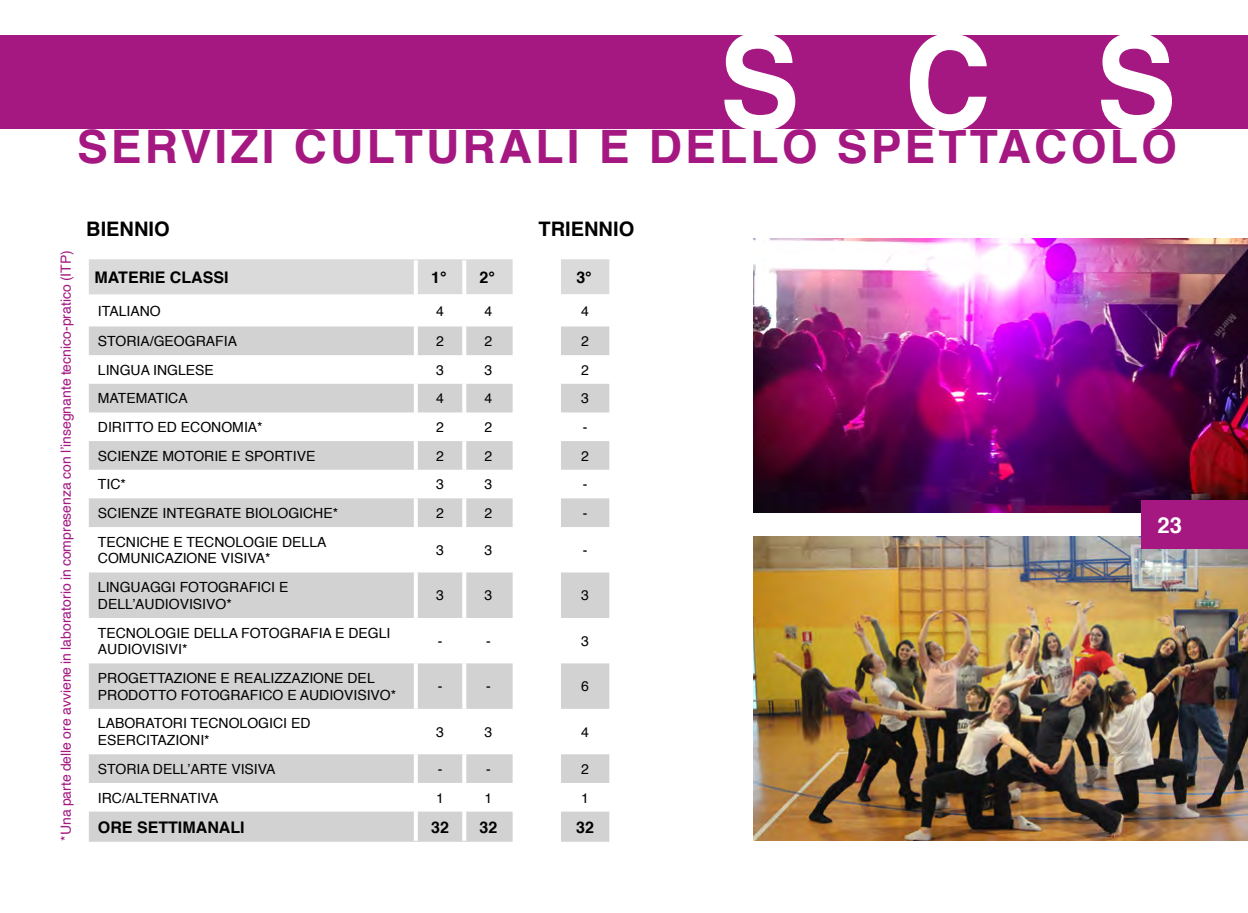
<style>
.page{position:relative;width:1248px;height:913px;background:#fff}
.page>*{position:absolute;margin:0;border:0;box-sizing:border-box;transform-origin:0 0}
.t1{font:700 129.6px "Helvetica";color:#fff;scale:.93 1}
.t2{font:700 46px "Helvetica";letter-spacing:.07em;color:#a51781}
.t3{font:700 22px "Helvetica";color:#fff}
.t4{font:700 20px "Helvetica";color:#000}
.t5{font:700 16px "Helvetica";color:#000}
.t6{font:700 16px "Helvetica";color:#020203}
.t7{font:14px/16.8px "Helvetica";color:#020203}
.t8{font:14px "Helvetica";color:#a51781}
.t9{font:14px "Helvetica";color:#000}
</style>
<div class="page">
<div style="left:0;top:35px;width:1247px;height:93px;background:#a51781"></div>
<svg style="left:89px;top:259px;width:520px;height:36px;background:#dedede"></svg>
<svg style="left:89px;top:326px;width:520px;height:516px"></svg>
<hr style="left:414px;top:260px;width:4px;height:34px;background:#fff">
<hr style="left:462px;top:260px;width:4px;height:34px;background:#fff">
<hr style="left:414px;top:294px;width:4px;height:32px;background:#fff">
<hr style="left:462px;top:294px;width:4px;height:32px;background:#fff">
<hr style="left:414px;top:326px;width:4px;height:29px;background:#fff">
<svg style="left:462px;top:326px;width:4px;height:29px"></svg>
<hr style="left:414px;top:355px;width:4px;height:29px;background:#fff">
<hr style="left:462px;top:355px;width:4px;height:29px;background:#fff">
<hr style="left:414px;top:384px;width:4px;height:28px;background:#fff">
<svg style="left:462px;top:384px;width:4px;height:28px"></svg>
<hr style="left:414px;top:412px;width:4px;height:29px;background:#fff">
<hr style="left:462px;top:412px;width:4px;height:29px;background:#fff">
<hr style="left:414px;top:441px;width:4px;height:29px;background:#fff">
<svg style="left:462px;top:441px;width:4px;height:29px"></svg>
<hr style="left:414px;top:470px;width:4px;height:28px;background:#fff">
<hr style="left:462px;top:470px;width:4px;height:28px;background:#fff">
<hr style="left:414px;top:498px;width:4px;height:29px;background:#fff">
<svg style="left:462px;top:498px;width:4px;height:29px"></svg>
<hr style="left:414px;top:527px;width:4px;height:45px;background:#fff">
<hr style="left:462px;top:527px;width:4px;height:45px;background:#fff">
<hr style="left:414px;top:572px;width:4px;height:46px;background:#fff">
<svg style="left:462px;top:572px;width:4px;height:46px"></svg>
<hr style="left:414px;top:618px;width:4px;height:45px;background:#fff">
<hr style="left:462px;top:618px;width:4px;height:45px;background:#fff">
<hr style="left:414px;top:663px;width:4px;height:46px;background:#fff">
<svg style="left:462px;top:663px;width:4px;height:46px"></svg>
<hr style="left:414px;top:709px;width:4px;height:45px;background:#fff">
<hr style="left:462px;top:709px;width:4px;height:45px;background:#fff">
<hr style="left:414px;top:754px;width:4px;height:29px;background:#fff">
<svg style="left:462px;top:754px;width:4px;height:29px"></svg>
<hr style="left:414px;top:783px;width:4px;height:28px;background:#fff">
<hr style="left:462px;top:783px;width:4px;height:28px;background:#fff">
<hr style="left:414px;top:811px;width:4px;height:30px;background:#fff">
<svg style="left:462px;top:811px;width:4px;height:30px"></svg>
<img style="left:753px;top:239px;width:494px;height:274px">
<img style="left:753px;top:536px;width:494px;height:305px">
<div style="left:1141px;top:500px;width:106px;height:48px;background:#a51781"></div>
<h1 class="t1" style="left:719px;top:-22px;width:492px">S C S</h1>
<h2 class="t2" style="left:77px;top:110px;width:1101px">SERVIZI CULTURALI E DELLO SPETTACOLO</h2>
<p class="t8" style="left:55px;top:840px;width:592px;rotate:-90deg">*Una parte delle ore avviene in laboratorio in compresenza con l’insegnante tecnico-pratico (ITP)</p>
<h3 class="t4" style="left:86px;top:213px;width:85px">BIENNIO</h3>
<h3 class="t4" style="left:538px;top:213px;width:97px">TRIENNIO</h3>
<p class="t5" style="left:94px;top:265px;width:135px">MATERIE CLASSI</p>
<p class="t5" style="left:431px;top:265px;width:17px">1°</p>
<p class="t5" style="left:479px;top:265px;width:17px">2°</p>
<p class="t5" style="left:576px;top:265px;width:17px">3°</p>
<p class="t9" style="left:98px;top:300px;width:64px">ITALIANO</p>
<p class="t9" style="left:436px;top:300px;width:9px">4</p>
<p class="t9" style="left:484px;top:300px;width:9px">4</p>
<p class="t9" style="left:581px;top:300px;width:9px">4</p>
<p class="t9" style="left:98px;top:330px;width:141px">STORIA/GEOGRAFIA</p>
<p class="t7" style="left:436px;top:333px;width:9px">2</p>
<p class="t7" style="left:484px;top:333px;width:9px">2</p>
<p class="t7" style="left:581px;top:333px;width:9px">2</p>
<p class="t7" style="left:98px;top:362px;width:117px">LINGUA INGLESE</p>
<p class="t7" style="left:436px;top:362px;width:9px">3</p>
<p class="t7" style="left:484px;top:362px;width:9px">3</p>
<p class="t7" style="left:581px;top:362px;width:9px">2</p>
<p class="t7" style="left:98px;top:390px;width:91px">MATEMATICA</p>
<p class="t7" style="left:436px;top:390px;width:9px">4</p>
<p class="t7" style="left:484px;top:390px;width:9px">4</p>
<p class="t7" style="left:581px;top:390px;width:9px">3</p>
<p class="t7" style="left:98px;top:419px;width:166px">DIRITTO ED ECONOMIA*</p>
<p class="t7" style="left:436px;top:419px;width:9px">2</p>
<p class="t7" style="left:484px;top:419px;width:9px">2</p>
<p class="t7" style="left:582px;top:419px;width:6px">-</p>
<p class="t7" style="left:98px;top:448px;width:219px">SCIENZE MOTORIE E SPORTIVE</p>
<p class="t7" style="left:436px;top:448px;width:9px">2</p>
<p class="t7" style="left:484px;top:448px;width:9px">2</p>
<p class="t7" style="left:581px;top:448px;width:9px">2</p>
<p class="t7" style="left:98px;top:476px;width:29px">TIC*</p>
<p class="t7" style="left:436px;top:476px;width:9px">3</p>
<p class="t7" style="left:484px;top:476px;width:9px">3</p>
<p class="t7" style="left:582px;top:476px;width:6px">-</p>
<p class="t7" style="left:98px;top:505px;width:242px">SCIENZE INTEGRATE BIOLOGICHE*</p>
<p class="t7" style="left:436px;top:505px;width:9px">2</p>
<p class="t7" style="left:484px;top:505px;width:9px">2</p>
<p class="t7" style="left:582px;top:505px;width:6px">-</p>
<p class="t7" style="left:98px;top:534px;width:230px">TECNICHE E TECNOLOGIE DELLA<br>COMUNICAZIONE VISIVA*</p>
<p class="t7" style="left:436px;top:542px;width:9px">3</p>
<p class="t7" style="left:484px;top:542px;width:9px">3</p>
<p class="t7" style="left:582px;top:542px;width:6px">-</p>
<p class="t7" style="left:98px;top:579px;width:192px">LINGUAGGI FOTOGRAFICI E<br>DELL’AUDIOVISIVO*</p>
<p class="t7" style="left:436px;top:587px;width:9px">3</p>
<p class="t7" style="left:484px;top:587px;width:9px">3</p>
<p class="t7" style="left:581px;top:587px;width:9px">3</p>
<p class="t7" style="left:98px;top:624px;width:294px">TECNOLOGIE DELLA FOTOGRAFIA E DEGLI<br>AUDIOVISIVI*</p>
<p class="t7" style="left:437px;top:633px;width:6px">-</p>
<p class="t7" style="left:486px;top:633px;width:6px">-</p>
<p class="t7" style="left:581px;top:633px;width:9px">3</p>
<p class="t7" style="left:98px;top:670px;width:300px">PROGETTAZIONE E REALIZZAZIONE DEL<br>PRODOTTO FOTOGRAFICO E AUDIOVISIVO*</p>
<p class="t7" style="left:437px;top:678px;width:6px">-</p>
<p class="t7" style="left:486px;top:678px;width:6px">-</p>
<p class="t7" style="left:581px;top:678px;width:9px">6</p>
<p class="t7" style="left:98px;top:715px;width:214px">LABORATORI TECNOLOGICI ED<br>ESERCITAZIONI*</p>
<p class="t7" style="left:436px;top:724px;width:9px">3</p>
<p class="t7" style="left:484px;top:724px;width:9px">3</p>
<p class="t7" style="left:581px;top:724px;width:9px">4</p>
<p class="t7" style="left:98px;top:761px;width:179px">STORIA DELL’ARTE VISIVA</p>
<p class="t7" style="left:437px;top:761px;width:6px">-</p>
<p class="t7" style="left:486px;top:761px;width:6px">-</p>
<p class="t7" style="left:581px;top:761px;width:9px">2</p>
<p class="t7" style="left:98px;top:789px;width:122px">IRC/ALTERNATIVA</p>
<p class="t7" style="left:436px;top:789px;width:9px">1</p>
<p class="t7" style="left:484px;top:789px;width:9px">1</p>
<p class="t7" style="left:581px;top:789px;width:9px">1</p>
<p class="t6" style="left:98px;top:814px;width:148px">ORE SETTIMANALI</p>
<p class="t6" style="left:431px;top:814px;width:19px">32</p>
<p class="t6" style="left:479px;top:814px;width:19px">32</p>
<p class="t5" style="left:576px;top:814px;width:19px">32</p>
<h3 class="t3" style="left:1157px;top:507px;width:26px">23</h3>
</div>
